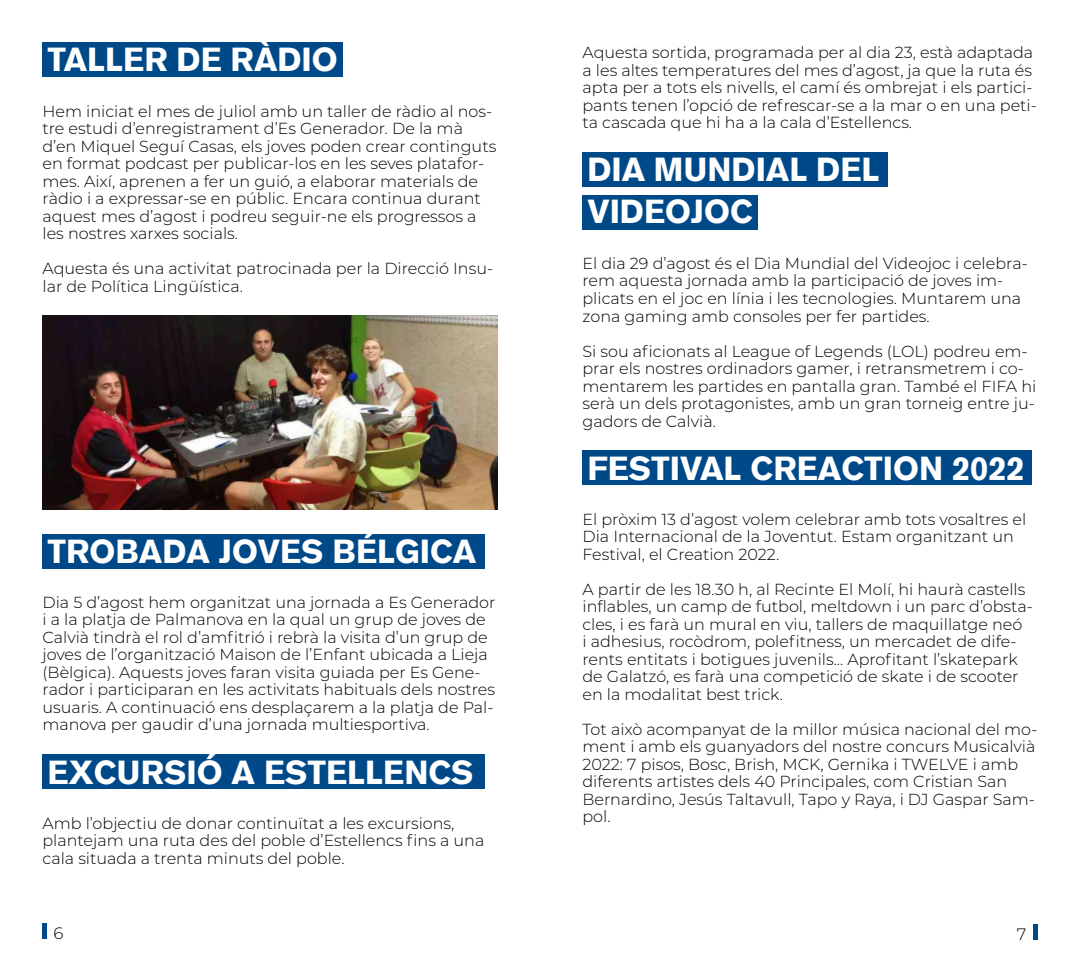
<style>
.page{position:relative;width:1080px;height:960px;background:#fff}
.page>*{position:absolute;margin:0;border:0;box-sizing:border-box;transform-origin:0 0}
.t1{font:900 32.5px/41.5px "Akzidenz Grotesk";color:#fff}
.t2{font:300 16.5px "Montserrat";color:#000}
.t3{font:300 16px/17.5px "Montserrat";color:#000}
</style>
<div class="page">
<hr style="left:43px;top:923px;width:4px;height:16px;background:#004988">
<hr style="left:1033px;top:924px;width:4px;height:16px;background:#004988">
<div style="left:583px;top:195px;width:175px;height:34px;background:#004988"></div>
<div style="left:43px;top:43px;width:300px;height:34px;background:#004988"></div>
<img style="left:43px;top:315px;width:454px;height:195px">
<div style="left:43px;top:534px;width:442px;height:34px;background:#004988"></div>
<div style="left:43px;top:755px;width:442px;height:34px;background:#004988"></div>
<div style="left:583px;top:152px;width:305px;height:35px;background:#004988"></div>
<div style="left:583px;top:451px;width:449px;height:34px;background:#004988"></div>
<h1 class="t1" style="left:47px;top:39px;width:292px">TALLER DE RÀDIO</h1>
<p class="t3" style="left:43px;top:102px;width:455px">Hem iniciat el mes de juliol amb un taller de ràdio al nos&shy;tre estudi d’enregistrament d’Es Generador. De la mà d’en Miquel Seguí Casas, els joves poden crear continguts en format podcast per publicar-los en les seves platafor&shy;mes. Així, aprenen a fer un guió, a elaborar materials de ràdio i a expressar-se en públic. Encara continua durant aquest mes d’agost i podreu seguir-ne els progressos a les nostres xarxes socials.</p>
<p class="t3" style="left:43px;top:259px;width:452px">Aquesta és una activitat patrocinada per la Direcció Insu&shy;lar de Política Lingüística.</p>
<h1 class="t1" style="left:47px;top:530px;width:431px">TROBADA JOVES BÉLGICA</h1>
<p class="t3" style="left:43px;top:593px;width:455px">Dia 5 d’agost hem organitzat una jornada a Es Generador i a la platja de Palmanova en la qual un grup de joves de Calvià tindrà el rol d’amfitrió i rebrà la visita d’un grup de joves de l’organització Maison de l’Enfant ubicada a Lieja (Bèlgica). Aquests joves faran visita guiada per Es Gene&shy;rador i participaran en les activitats habituals dels nostres usuaris. A continuació ens desplaçarem a la platja de Pal&shy;manova per gaudir d’una jornada multiesportiva.</p>
<h1 class="t1" style="left:47px;top:751px;width:428px">EXCURSIÓ A ESTELLENCS</h1>
<p class="t3" style="left:43px;top:814px;width:443px">Amb l’objectiu de donar continuïtat a les excursions, plantejam una ruta des del poble d’Estellencs fins a una cala situada a trenta minuts del poble.</p>
<p class="t3" style="left:583px;top:43px;width:456px">Aquesta sortida, programada per al dia 23, està adaptada a les altes temperatures del mes d’agost, ja que la ruta és apta per a tots els nivells, el camí és ombrejat i els partici&shy;pants tenen l’opció de refrescar-se a la mar o en una peti&shy;ta cascada que hi ha a la cala d’Estellencs.</p>
<h1 class="t1" style="left:587px;top:149px;width:294px">DIA MUNDIAL DEL<br>VIDEOJOC</h1>
<p class="t3" style="left:583px;top:254px;width:447px">El dia 29 d’agost és el Dia Mundial del Videojoc i celebra&shy;rem aquesta jornada amb la participació de joves im&shy;plicats en el joc en línia i les tecnologies. Muntarem una zona gaming amb consoles per fer partides.</p>
<p class="t3" style="left:583px;top:342px;width:455px">Si sou aficionats al League of Legends (LOL) podreu em&shy;prar els nostres ordinadors gamer, i retransmetrem i co&shy;mentarem les partides en pantalla gran. També el FIFA hi serà un dels protagonistes, amb un gran torneig entre ju&shy;gadors de Calvià.</p>
<h1 class="t1" style="left:587px;top:447px;width:439px">FESTIVAL CREACTION 2022</h1>
<p class="t3" style="left:583px;top:510px;width:445px">El pròxim 13 d’agost volem celebrar amb tots vosaltres el<br>Dia Internacional de la Joventut. Estam organitzant un<br>Festival, el Creation 2022.</p>
<p class="t3" style="left:583px;top:580px;width:452px">A partir de les 18.30 h, al Recinte El Molí, hi haurà castells inflables, un camp de futbol, meltdown i un parc d’obsta&shy;cles, i es farà un mural en viu, tallers de maquillatge neó<br>i adhesius, rocòdrom, polefitness, un mercadet de dife&shy;rents entitats i botigues juvenils... Aprofitant l’skatepark de Galatzó, es farà una competició de skate i de scooter en la modalitat best trick.</p>
<p class="t3" style="left:583px;top:720px;width:456px">Tot això acompanyat de la millor música nacional del mo&shy;ment i amb els guanyadors del nostre concurs Musicalvià 2022: 7 pisos, Bosc, Brish, MCK, Gernika i TWELVE i amb diferents artistes dels 40 Principales, com Cristian San Bernardino, Jesús Taltavull, Tapo y Raya, i DJ Gaspar Sam&shy;pol.</p>
<p class="t2" style="left:54px;top:922px;width:11px">6</p>
<p class="t2" style="left:1017px;top:923px;width:11px">7</p>
</div>
